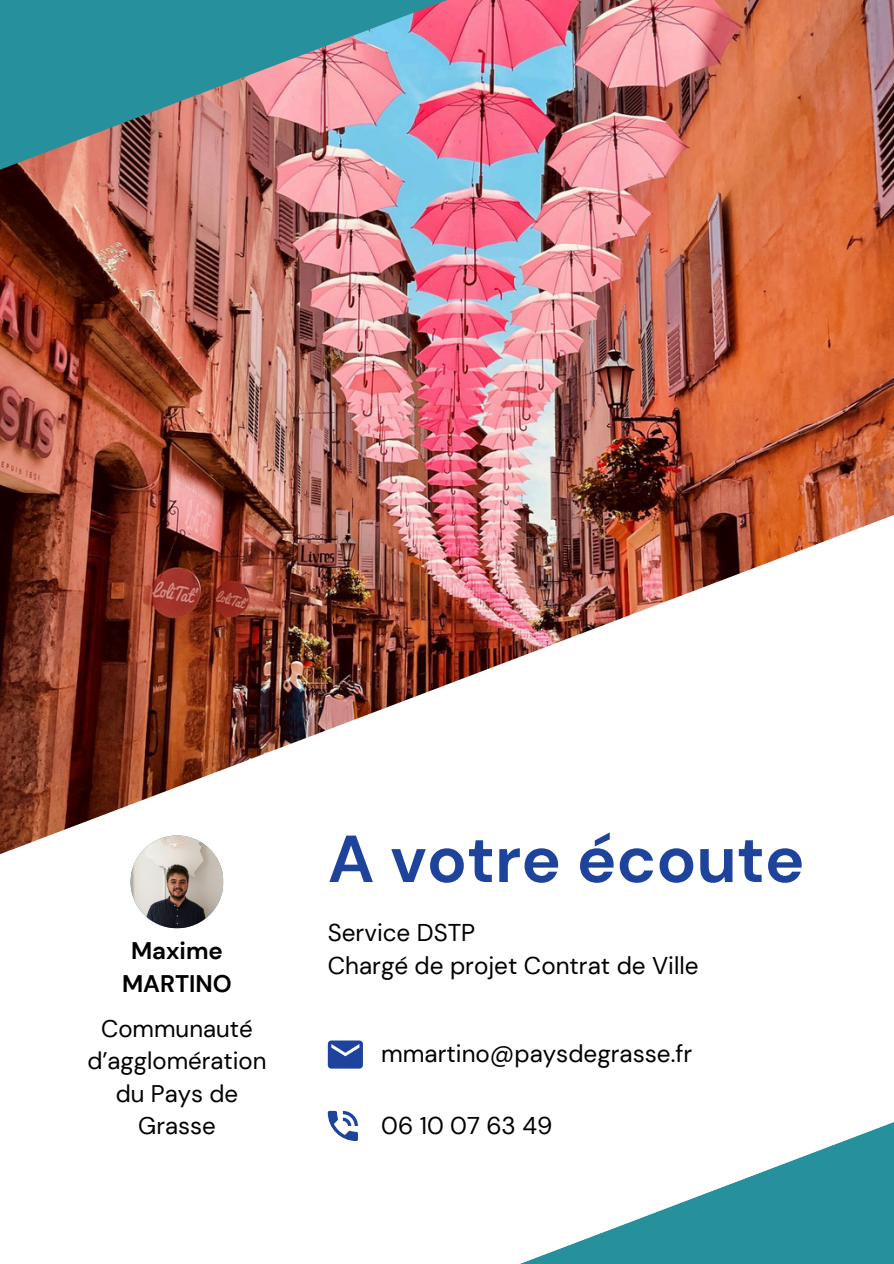
<style>
.page{position:relative;width:894px;height:1264px;background:#fff}
.page>*{position:absolute;margin:0;border:0;box-sizing:border-box;transform-origin:0 0}
.t1{font:700 66.3px "DM Sans";color:#1e439d}
.t2{font:24.15px "DM Sans";color:#000}
.t3{font:24px/32.7px "DM Sans";color:#000001;text-align:center}
.t4{font:700 24px/32.7px "DM Sans";color:#000001;text-align:center}
</style>
<div class="page">
<img style="left:0;top:0;width:893px;height:860px">
<svg style="left:327px;top:1040px;width:566px;height:223px"></svg>
<img style="left:130px;top:835px;width:93px;height:93px;border-radius:50%">
<p class="t4" style="left:122px;top:934px;width:111px">Maxime<br>MARTINO</p>
<p class="t3" style="left:87px;top:1012px;width:180px">Communauté d’agglomération du Pays de<br>Grasse</p>
<h1 class="t1" style="left:328px;top:816px;width:478px">A votre écoute</h1>
<p class="t2" style="left:328px;top:917px;width:149px">Service DSTP</p>
<p class="t2" style="left:328px;top:950px;width:372px">Chargé de projet Contrat de Ville</p>
<p class="t2" style="left:381px;top:1038px;width:312px">mmartino@paysdegrasse.fr</p>
<h2 class="t2" style="left:381px;top:1109px;width:172px">06 10 07 63 49</h2>
</div>
